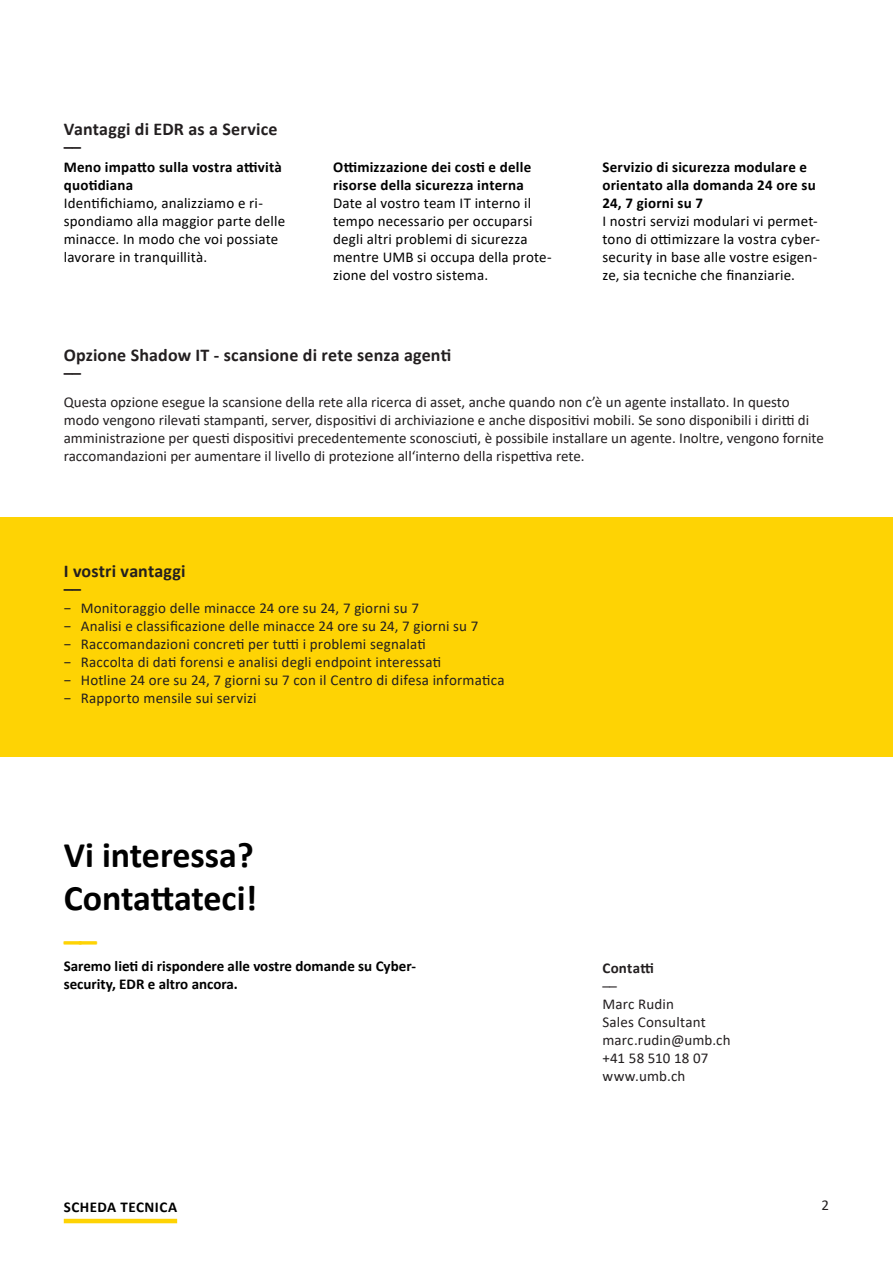
<style>
.page{position:relative;width:893px;height:1263px;background:#fff}
.page>*{position:absolute;margin:0;border:0;box-sizing:border-box;transform-origin:0 0}
.t1{font:700 36px/43.2px "Calibri";color:#000}
.t2{font:700 36px "Calibri";color:#fed304}
.t3{font:700 18px/18px "Calibri";letter-spacing:.01em;color:#231f20}
.t4{font:15px/18px "Calibri";color:#231f20}
.t5{font:15px/18px "Calibri";letter-spacing:.01em;color:#000}
.t6{font:700 15px/18px "Calibri";letter-spacing:.015em;color:#000}
.t7{font:700 15px "Calibri";letter-spacing:.015em;color:#231f20}
</style>
<div class="page">
<hr style="left:64px;top:1219px;width:113px;height:4px;background:#fed304">
<div style="left:0;top:517px;width:893px;height:240px;background:#fed304"></div>
<p class="t3" style="left:64px;top:120px;width:215px">Vantaggi di EDR as a Service ––</p>
<p class="t6" style="left:64px;top:157px;width:220px">Meno impatto sulla vostra attività quotidiana</p>
<p class="t5" style="left:64px;top:193px;width:223px">Identifichiamo, analizziamo e ri&shy;spondiamo alla maggior parte delle minacce. In modo che voi possiate lavorare in tranquillità.</p>
<p class="t6" style="left:333px;top:157px;width:200px">Ottimizzazione dei costi e delle risorse della sicurezza interna</p>
<p class="t5" style="left:333px;top:193px;width:220px">Date al vostro team IT interno il tempo necessario per occuparsi degli altri problemi di sicurezza mentre UMB si occupa della prote&shy;zione del vostro sistema.</p>
<p class="t6" style="left:602px;top:157px;width:215px">Servizio di sicurezza modulare e orientato alla domanda 24 ore su<br>24, 7 giorni su 7</p>
<p class="t5" style="left:602px;top:211px;width:219px">I nostri servizi modulari vi permet&shy;tono di ottimizzare la vostra cyber&shy;security in base alle vostre esigen&shy;ze, sia tecniche che finanziarie.</p>
<p class="t3" style="left:64px;top:346px;width:389px">Opzione Shadow IT - scansione di rete senza agenti ––</p>
<p class="t4" style="left:64px;top:392px;width:762px">Questa opzione esegue la scansione della rete alla ricerca di asset, anche quando non c’è un agente installato. In questo modo vengono rilevati stampanti, server, dispositivi di archiviazione e anche dispositivi mobili. Se sono disponibili i diritti di amministrazione per questi dispositivi precedentemente sconosciuti, è possibile installare un agente. Inoltre, vengono fornite raccomandazioni per aumentare il livello di protezione all‘interno della rispettiva rete.</p>
<p class="t3" style="left:64px;top:561px;width:123px">I vostri vantaggi ––</p>
<p class="t4" style="left:64px;top:598px;width:442px">− Monitoraggio delle minacce 24 ore su 24, 7 giorni su 7<br>− Analisi e classificazione delle minacce 24 ore su 24, 7 giorni su 7<br>− Raccomandazioni concreti per tutti i problemi segnalati<br>− Raccolta di dati forensi e analisi degli endpoint interessati<br>− Hotline 24 ore su 24, 7 giorni su 7 con il Centro di difesa informatica − Rapporto mensile sui servizi</p>
<h1 class="t1" style="left:64px;top:833px;width:195px">Vi interessa?<br>Contattateci!</h1>
<h1 class="t2" style="left:64px;top:916px;width:35px">––</h1>
<p class="t6" style="left:64px;top:957px;width:354px">Saremo lieti di rispondere alle vostre domande su Cyber&shy;security, EDR e altro ancora.</p>
<p class="t7" style="left:602px;top:957px;width:53px">Contatti</p>
<p class="t4" style="left:602px;top:976px;width:130px">––<br>Marc Rudin<br>Sales Consultant marc.rudin@umb.ch +41 58 510 18 07 www.umb.ch</p>
<p class="t6" style="left:64px;top:1198px;width:115px">SCHEDA TECNICA</p>
<p class="t4" style="left:822px;top:1196px;width:9px">2</p>
</div>
